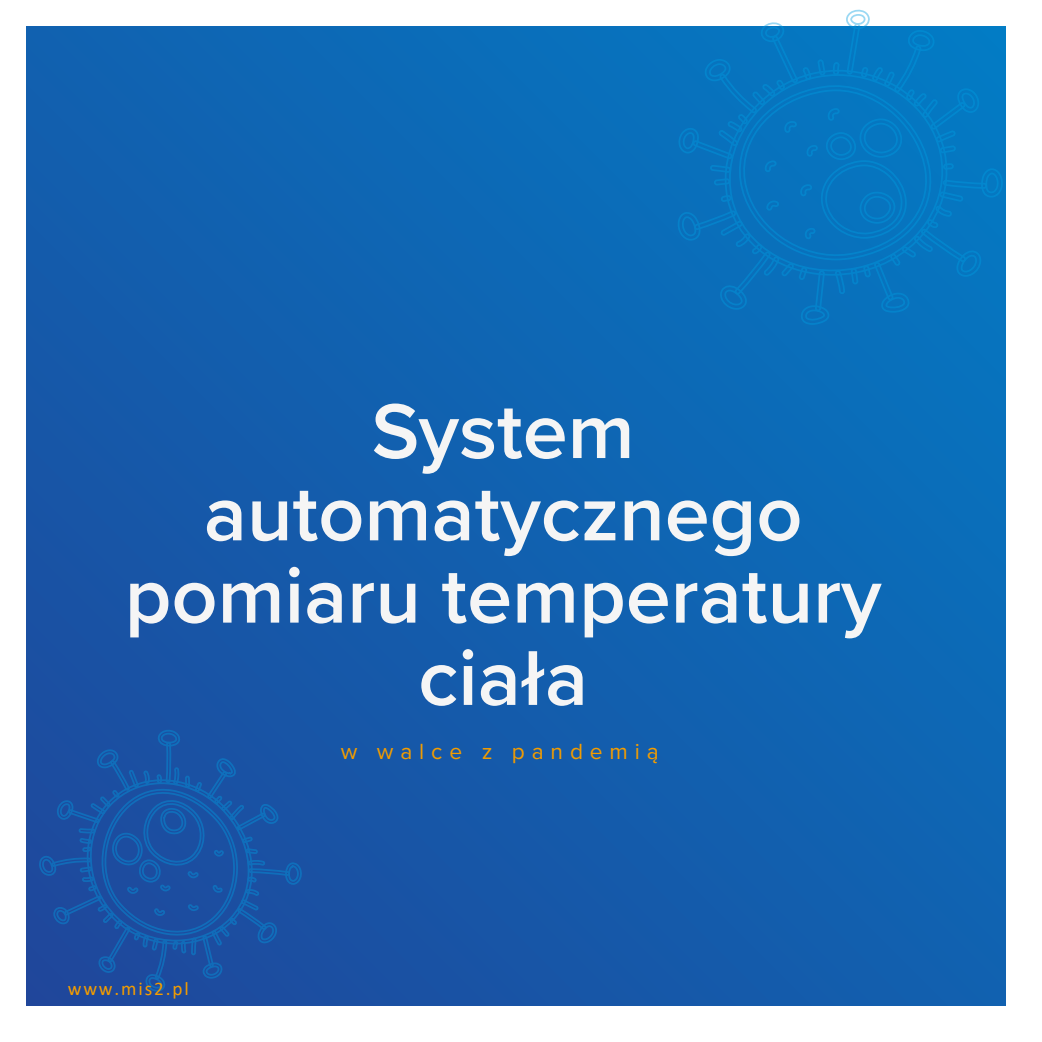
<style>
.page{position:relative;width:1042px;height:1042px;background:#fff}
.page>*{position:absolute;margin:0;border:0;box-sizing:border-box;transform-origin:0 0}
.t1{font:600 80.5px/82.2px "Proxima Nova";color:#f5f5f5;text-align:center}
.t2{font:22.75px "Proxima Nova";letter-spacing:.3em;color:#f49d00}
.t3{font:19.25px "Calibri";letter-spacing:.095em;color:#f49d00}
</style>
<div class="page">
<div style="left:26px;top:26px;width:979px;height:979px;background:linear-gradient(to right,#1658a8,#0c69b6)"></div>
<svg style="left:677px;top:10px;width:326px;height:315px;background:#127cc3"></svg>
<svg style="left:39px;top:730px;width:263px;height:261px;background:#1a52a3"></svg>
<p class="t1" style="left:125px;top:388px;width:758px">System automatycznego pomiaru temperatury ciała</p>
<p class="t2" style="left:341px;top:734px;width:319px">w walce z pandemią</p>
<p class="t3" style="left:68px;top:975px;width:122px">www.mis2.pl</p>
</div>
